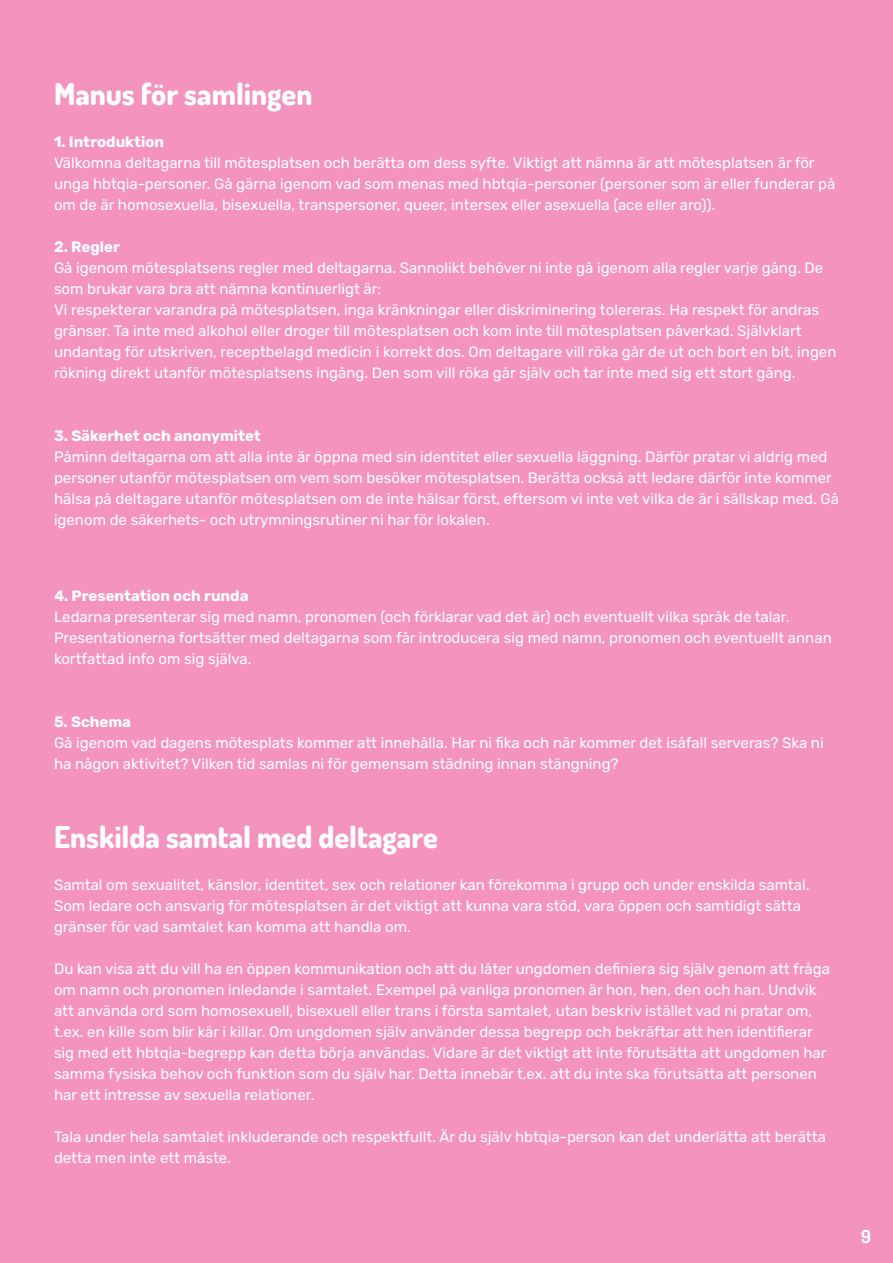
<style>
.page{position:relative;width:893px;height:1263px;background:#f393be}
.page>*{position:absolute;margin:0;border:0;box-sizing:border-box;transform-origin:0 0}
.t1{font:800 30px "Dosis";color:#fff}
.t2{font:700 18px "Dosis";color:#fff}
.t3{font:15px/21px "Rubik";color:#fff}
.t4{font:700 15px "Rubik";color:#fff}
</style>
<div class="page">
<p class="t1" style="left:54px;top:75px;width:260px">Manus för samlingen</p>
<p class="t4" style="left:54px;top:133px;width:112px">1. Introduktion</p>
<p class="t3" style="left:54px;top:153px;width:783px">Välkomna deltagarna till mötesplatsen och berätta om dess syfte. Viktigt att nämna är att mötesplatsen är för unga hbtqia-personer. Gå gärna igenom vad som menas med hbtqia-personer (personer som är eller funderar på om de är homosexuella, bisexuella, transpersoner, queer, intersex eller asexuella (ace eller aro)).</p>
<p class="t4" style="left:54px;top:238px;width:67px">2. Regler</p>
<p class="t3" style="left:54px;top:258px;width:771px">Gå igenom mötesplatsens regler med deltagarna. Sannolikt behöver ni inte gå igenom alla regler varje gång. De som brukar vara bra att nämna kontinuerligt är:</p>
<p class="t3" style="left:54px;top:300px;width:784px">Vi respekterar varandra på mötesplatsen, inga kränkningar eller diskriminering tolereras. Ha respekt för andras gränser. Ta inte med alkohol eller droger till mötesplatsen och kom inte till mötesplatsen påverkad. Självklart undantag för utskriven, receptbelagd medicin i korrekt dos. Om deltagare vill röka går de ut och bort en bit, ingen rökning direkt utanför mötesplatsens ingång. Den som vill röka går själv och tar inte med sig ett stort gäng.</p>
<p class="t4" style="left:54px;top:427px;width:208px">3. Säkerhet och anonymitet</p>
<p class="t3" style="left:54px;top:447px;width:786px">Påminn deltagarna om att alla inte är öppna med sin identitet eller sexuella läggning. Därför pratar vi aldrig med personer utanför mötesplatsen om vem som besöker mötesplatsen. Berätta också att ledare därför inte kommer hälsa på deltagare utanför mötesplatsen om de inte hälsar först, eftersom vi inte vet vilka de är i sällskap med. Gå igenom de säkerhets- och utrymningsrutiner ni har för lokalen.</p>
<p class="t4" style="left:54px;top:587px;width:196px">4. Presentation och runda</p>
<p class="t3" style="left:54px;top:607px;width:779px">Ledarna presenterar sig med namn, pronomen (och förklarar vad det är) och eventuellt vilka språk de talar.<br>Presentationerna fortsätter med deltagarna som får introducera sig med namn, pronomen och eventuellt annan kortfattad info om sig själva.</p>
<p class="t4" style="left:54px;top:713px;width:79px">5. Schema</p>
<p class="t3" style="left:54px;top:733px;width:771px">Gå igenom vad dagens mötesplats kommer att innehålla. Har ni fika och när kommer det isåfall serveras? Ska ni ha någon aktivitet? Vilken tid samlas ni för gemensam städning innan stängning?</p>
<p class="t1" style="left:54px;top:818px;width:385px">Enskilda samtal med deltagare</p>
<p class="t3" style="left:54px;top:875px;width:757px">Samtal om sexualitet, känslor, identitet, sex och relationer kan förekomma i grupp och under enskilda samtal.<br>Som ledare och ansvarig för mötesplatsen är det viktigt att kunna vara stöd, vara öppen och samtidigt sätta gränser för vad samtalet kan komma att handla om.</p>
<p class="t3" style="left:54px;top:959px;width:778px">Du kan visa att du vill ha en öppen kommunikation och att du låter ungdomen definiera sig själv genom att fråga om namn och pronomen inledande i samtalet. Exempel på vanliga pronomen är hon, hen, den och han. Undvik att använda ord som homosexuell, bisexuell eller trans i första samtalet, utan beskriv istället vad ni pratar om, t.ex. en kille som blir kär i killar. Om ungdomen själv använder dessa begrepp och bekräftar att hen identifierar sig med ett hbtqia-begrepp kan detta börja användas. Vidare är det viktigt att inte förutsätta att ungdomen har samma fysiska behov och funktion som du själv har. Detta innebär t.ex. att du inte ska förutsätta att personen har ett intresse av sexuella relationer.</p>
<p class="t3" style="left:54px;top:1127px;width:773px">Tala under hela samtalet inkluderande och respektfullt. Är du själv hbtqia-person kan det underlätta att berätta detta men inte ett måste.</p>
<p class="t2" style="left:861px;top:1225px;width:11px">9</p>
</div>
